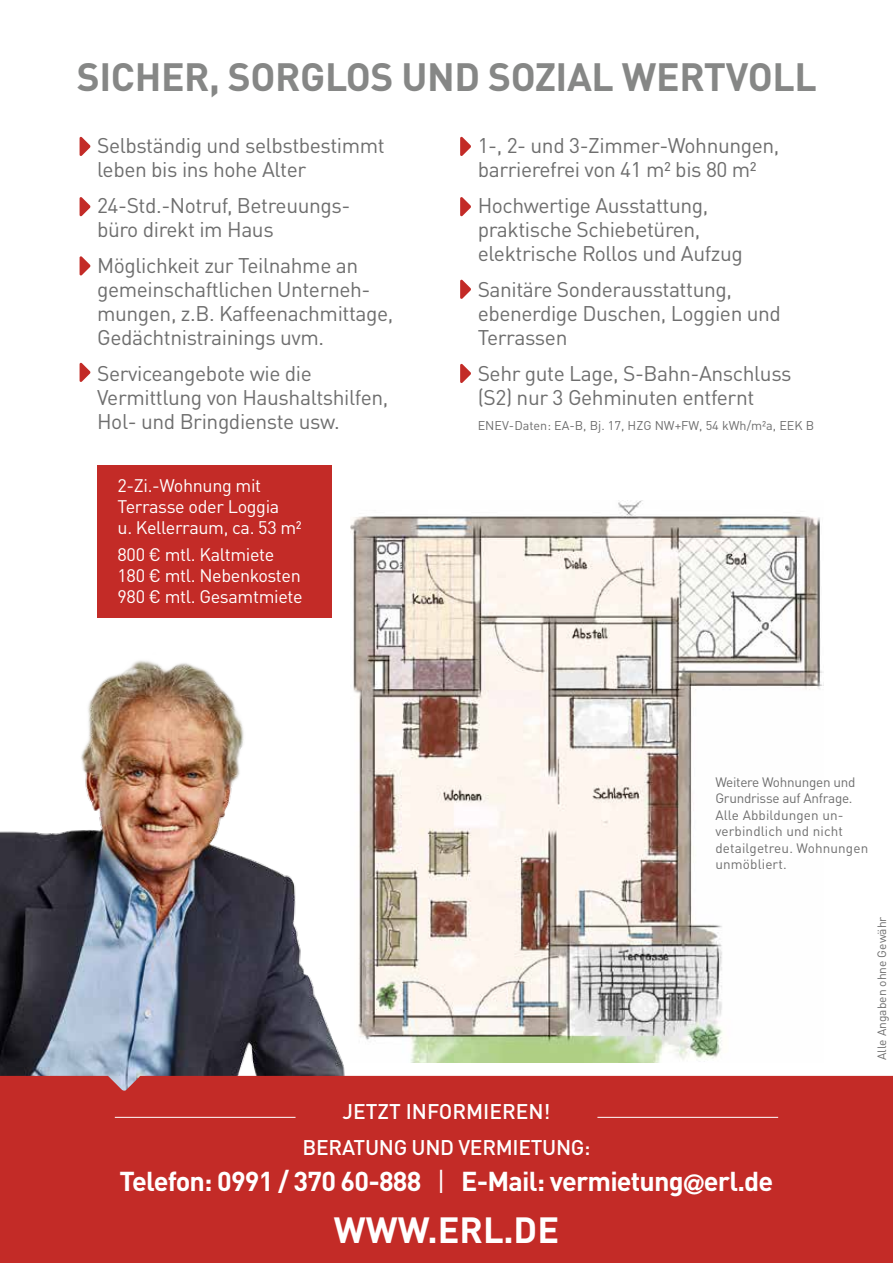
<style>
.page{position:relative;width:893px;height:1263px;background:#fff}
.page>*{position:absolute;margin:0;border:0;box-sizing:border-box;transform-origin:0 0}
.t1{font:700 39px "DINOT";letter-spacing:-.01em;color:#868786}
.t2{font:700 36px "DINOT";color:#fff}
.t3{font:700 27px "DINOT";letter-spacing:-.03em;color:#fff}
.t4{font:21px/24px "DINOT";letter-spacing:-.02em;color:#6e6e6e}
.t5{font:500 21px "DINOT";letter-spacing:-.015em;color:#fff}
.t6{font:18px/21px "DINOT";letter-spacing:-.02em;color:#fff}
.t7{font:13.5px/16.5px "DINOT";letter-spacing:.01em;color:#6e6e6e}
.t8{font:12.6px "DINOT";color:#6e6e6e}
.t9{font:12px "DINOT";color:#6e6e6e}
.s1{font-weight:400}
.s2{font-family:"Helvetica Neue LT"}
</style>
<div class="page">
<svg style="left:80px;top:137px;width:10px;height:19px"></svg>
<svg style="left:80px;top:197px;width:10px;height:19px"></svg>
<svg style="left:80px;top:256px;width:10px;height:19px"></svg>
<svg style="left:80px;top:363px;width:10px;height:19px"></svg>
<img style="left:0;top:660px;width:360px;height:416px">
<div style="left:0;top:1076px;width:893px;height:187px;background:#c32b27"></div>
<hr style="left:115px;top:1117px;width:181px;height:1px;background:#fff">
<hr style="left:597px;top:1117px;width:181px;height:1px;background:#fff">
<img style="left:351px;top:501px;width:472px;height:561px">
<svg style="left:460px;top:137px;width:11px;height:19px"></svg>
<svg style="left:460px;top:197px;width:11px;height:19px"></svg>
<svg style="left:460px;top:280px;width:11px;height:19px"></svg>
<svg style="left:460px;top:364px;width:11px;height:19px"></svg>
<div style="left:97px;top:465px;width:234px;height:153px;background:#c32b27"></div>
<h1 class="t1" style="left:77px;top:51px;width:742px">SICHER, SORGLOS UND SOZIAL WERTVOLL</h1>
<p class="t4" style="left:97px;top:133px;width:289px">Selbständig und selbstbestimmt leben bis ins hohe Alter</p>
<p class="t4" style="left:97px;top:193px;width:255px">24-Std.-Notruf, Betreuungs&shy;büro direkt im Haus</p>
<p class="t4" style="left:97px;top:253px;width:298px">Möglichkeit zur Teilnahme an gemeinschaftlichen Unterneh&shy;mungen, z.B. Kaffeenachmittage,<br>Gedächtnistrainings uvm.</p>
<p class="t4" style="left:97px;top:361px;width:293px">Serviceangebote wie die<br>Vermittlung von Haushaltshilfen,<br>Hol- und Bringdienste usw.</p>
<p class="t6" style="left:118px;top:475px;width:186px">2-Zi.-Wohnung mit<br>Terrasse oder Loggia<br>u. Kellerraum, ca. 53 m²</p>
<p class="t6" style="left:118px;top:544px;width:186px">800 € mtl. Kaltmiete<br>180 € mtl. Nebenkosten<br>980 € mtl. Gesamtmiete</p>
<p class="t4" style="left:478px;top:133px;width:303px">1-, 2- und 3-Zimmer-Wohnungen, barrierefrei von 41 m² bis 80 m²</p>
<p class="t4" style="left:478px;top:193px;width:267px">Hochwertige Ausstattung, praktische Schiebetüren, elektrische Rollos und Aufzug</p>
<p class="t4" style="left:478px;top:277px;width:305px">Sanitäre Sonderausstattung, ebenerdige Duschen, Loggien und<br>Terrassen</p>
<p class="t4" style="left:478px;top:361px;width:315px">Sehr gute Lage, S-Bahn-Anschluss (S2) nur 3 Gehminuten entfernt</p>
<p class="t8" style="left:478px;top:418px;width:338px">ENEV-Daten: EA-B, Bj. 17, HZG NW+FW, 54 kWh/m²a, EEK B</p>
<p class="t7" style="left:715px;top:774px;width:154px">Weitere Wohnungen und<br>Grundrisse auf Anfrage.<br>Alle Abbildungen un&shy;verbindlich und nicht detailgetreu. Wohnungen unmöbliert.</p>
<p class="t5" style="left:342px;top:1097px;width:210px">JETZT INFORMIEREN!</p>
<p class="t5" style="left:303px;top:1134px;width:289px">BERATUNG UND VERMIETUNG:</p>
<p class="t3" style="left:120px;top:1163px;width:655px">Telefon: 0991 / 370 60-888 <span class="s1">|</span> E-Mail: vermietung<span class="s2">@</span>erl.de</p>
<h2 class="t2" style="left:334px;top:1206px;width:227px">WWW.ERL.DE</h2>
<p class="t9" style="left:874px;top:1060px;width:145px;rotate:-90deg">Alle Angaben ohne Gewähr</p>
</div>
